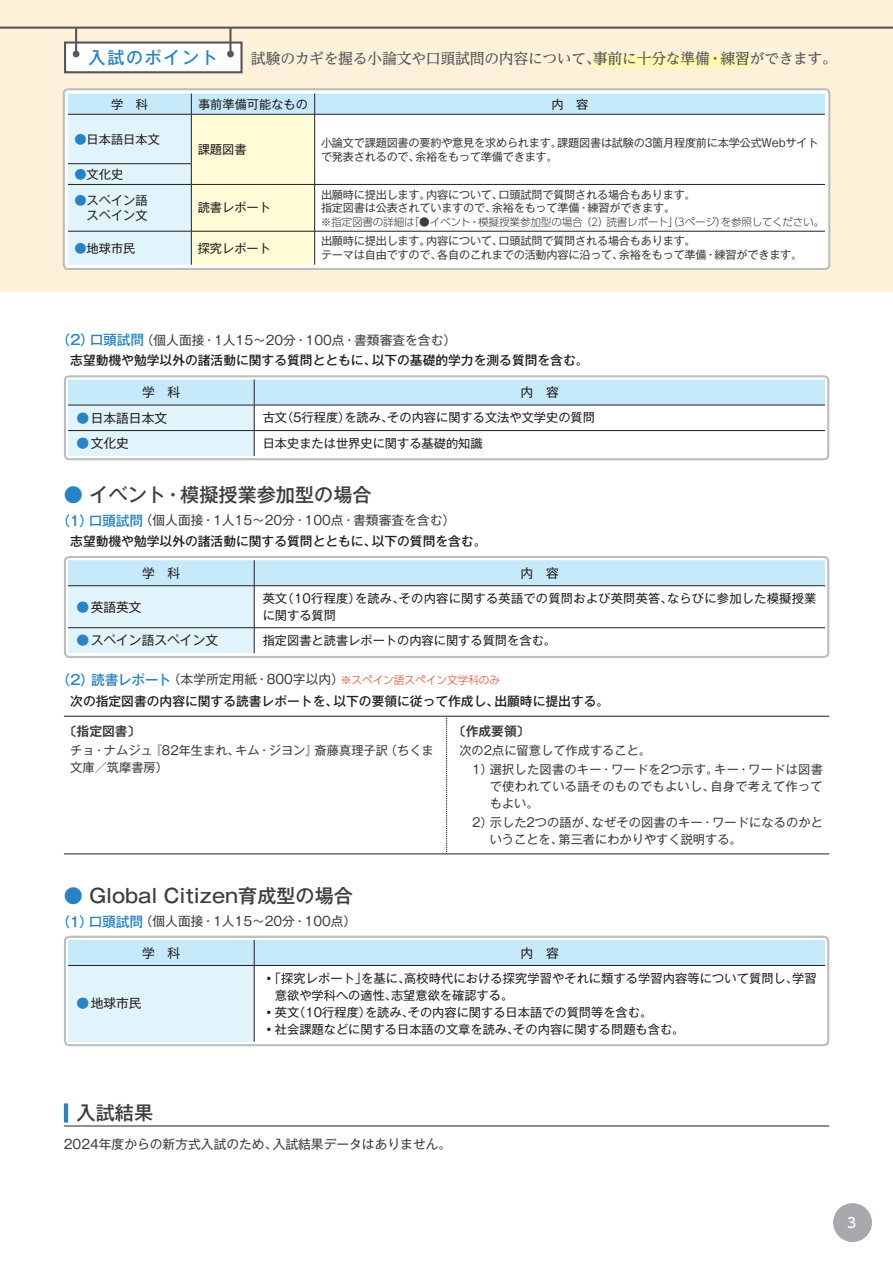
<style>
.page{position:relative;width:893px;height:1263px;background:#fff}
.page>*{position:absolute;margin:0;border:0;box-sizing:border-box;transform-origin:0 0}
.下_本文_大{font:500 19.2px "Gothic MB101 Pr 6";color:#3e3e3f}
.下_見出し{font:500 19.2px "Gothic MB101 Pr 6";color:#3e3e3f}
.上_見出し{font:500 16.95px "Gothic MB101 Pr 6";letter-spacing:.1em;color:#2783c5}
.上_リード{font:500 14.85px "UD Reimin Pr 6";letter-spacing:-.02em;color:#57585a}
.t1{font:500 13.8px "UD Shin Go Pr 6";color:#fff}
.下_本文_大-2{font:12.75px "Gothic MB101 Pr 6";color:#3e3e3f}
.下_見出し_小{font:500 12.75px "Gothic MB101 Pr 6";color:#231f20}
.表_本文{font:12.75px "Gothic MB101 Pr 6";color:#231f20}
.下_本文_大-3{font:700 12.75px "Gothic MB101 Pr 6 De";color:#3e3e3f}
.表_本文-2{font:12.15px/17px "Gothic MB101 Pr 6";color:#231f20}
.下_本文_大-4{font:12.15px/17px "Gothic MB101 Pr 6";color:#3e3e3f}
.表_本文-3{font:12.15px/17px "Gothic MB101 Pr 6";letter-spacing:.02em;color:#231f20}
.下_本文_小{font:11.1px/13.8px "Gothic MB101 Pr 6";letter-spacing:-.02em;color:#3e3e3f}
.表_注釈{font:300 10.65px "UD Shin Go Pr 6 N";letter-spacing:-.02em;color:#3e3e3f}
.s1{color:#2783c5}
.s2{font-weight:500;font-size:13.8px;color:#2783c5}
.s3{font-family:"UD Shin Go Pr 6 N";font-weight:300;font-size:10.65px;color:#ef3e22}
</style>
<div class="page">
<div style="left:0;top:0;width:893px;height:291px;background:#fef1d9"></div>
<svg style="left:64px;top:89px;width:765px;height:180px"></svg>
<div style="left:63px;top:88px;width:767px;height:182px;border:2px solid #bcbdc0;border-radius:4px"></div>
<div style="left:64px;top:375px;width:765px;height:85px;border:2px solid #bcbdc0;border-radius:4px"></div>
<svg style="left:68px;top:379px;width:757px;height:77px"></svg>
<div style="left:64px;top:556px;width:765px;height:102px;border:2px solid #bcbdc0;border-radius:4px"></div>
<svg style="left:68px;top:560px;width:757px;height:93px"></svg>
<hr style="left:64px;top:716px;width:383px;height:1px;background:#231f20">
<hr style="left:447px;top:716px;width:382px;height:1px;background:#231f20">
<hr style="left:64px;top:854px;width:383px;height:1px;background:#231f20">
<hr style="left:447px;top:854px;width:382px;height:1px;background:#231f20">
<svg style="left:446px;top:716px;width:1px;height:138px"></svg>
<hr style="left:64px;top:1103px;width:4px;height:19px;background:#2783c5">
<hr style="left:64px;top:1126px;width:765px;height:1px;background:#231f20">
<div style="left:64px;top:936px;width:765px;height:110px;border:2px solid #bcbdc0;border-radius:5px"></div>
<div style="left:68px;top:965px;width:186px;height:76px;background:#e1f4fc"></div>
<hr style="left:68px;top:965px;width:186px;height:1px;background:#231f20">
<div style="left:68px;top:940px;width:757px;height:25px;background:#c6eafa"></div>
<hr style="left:254px;top:965px;width:571px;height:1px;background:#231f20">
<hr style="left:254px;top:966px;width:1px;height:75px;background:#231f20">
<hr style="left:0;top:27px;width:893px;height:2px;background:#57585a">
<div style="left:64px;top:41px;width:179px;height:32px;background:#fff;border:2px solid #57585a"></div>
<hr style="left:75px;top:28px;width:2px;height:26px;background:#57585a">
<div style="left:73px;top:51px;width:7px;height:6px;background:#57585a;border-radius:50%"></div>
<hr style="left:229px;top:28px;width:3px;height:26px;background:#57585a">
<div style="left:227px;top:51px;width:7px;height:6px;background:#57585a;border-radius:50%"></div>
<div style="left:593px;top:55px;width:157px;height:13px;background:#fff8ae"></div>
<svg style="left:68px;top:94px;width:757px;height:171px"></svg>
<hr style="left:191px;top:185px;width:1px;height:46px;background:#231f20">
<hr style="left:191px;top:231px;width:1px;height:34px;background:#231f20">
<hr style="left:68px;top:114px;width:123px;height:1px;background:#231f20">
<hr style="left:191px;top:114px;width:124px;height:1px;background:#231f20">
<hr style="left:315px;top:114px;width:510px;height:1px;background:#231f20">
<hr style="left:68px;top:163px;width:124px;height:1px;background:#231f20">
<hr style="left:68px;top:184px;width:123px;height:1px;background:#231f20">
<hr style="left:191px;top:184px;width:124px;height:1px;background:#231f20">
<hr style="left:315px;top:184px;width:510px;height:1px;background:#231f20">
<hr style="left:68px;top:231px;width:123px;height:1px;background:#231f20">
<hr style="left:191px;top:231px;width:124px;height:1px;background:#231f20">
<hr style="left:315px;top:231px;width:510px;height:1px;background:#231f20">
<div style="left:834px;top:1204px;width:37px;height:37px;background:#a8a9ad;border-radius:50%"></div>
<div style="left:833px;top:1203px;width:39px;height:39px;border:1px solid #a8a9ad;border-radius:50%"></div>
<p class="上_見出し" style="left:89px;top:44px;width:131px">入試のポイント</p>
<p class="上_リード" style="left:251px;top:46px;width:588px">試験のカギを握る小論文や口頭試問の内容について、事前に十分な準備・練習ができます。</p>
<p class="表_本文-2" style="left:111px;top:95px;width:38px">学　科</p>
<p class="表_本文-2" style="left:198px;top:95px;width:112px">事前準備可能なもの</p>
<p class="表_本文-2" style="left:552px;top:95px;width:38px">内　容</p>
<p class="表_本文-2" style="left:74px;top:130px;width:87px"><span class="s1">●</span>日本語日本文</p>
<p class="表_本文-2" style="left:198px;top:140px;width:50px">課題図書</p>
<p class="下_本文_小" style="left:321px;top:135px;width:499px">小論文で課題図書の要約や意見を求められます。課題図書は試験の3箇月程度前に本学公式Webサイトで発表されるので、余裕をもって準備できます。</p>
<p class="表_本文-2" style="left:74px;top:165px;width:50px"><span class="s1">●</span>文化史</p>
<p class="表_本文-2" style="left:74px;top:191px;width:75px"><span class="s1">●</span>スペイン語</p>
<p class="表_本文-2" style="left:74px;top:206px;width:75px">　スペイン文</p>
<p class="下_本文_小" style="left:321px;top:187px;width:376px">出願時に提出します。内容について、口頭試問で質問される場合もあります。</p>
<p class="下_本文_小" style="left:321px;top:200px;width:356px">指定図書は公表されていますので、余裕をもって準備・練習ができます。</p>
<p class="表_注釈" style="left:321px;top:213px;width:505px">※指定図書の詳細は「●イベント・模擬授業参加型の場合（2）読書レポート」（3ページ）を参照してください。</p>
<p class="表_本文-2" style="left:198px;top:199px;width:75px">読書レポート</p>
<p class="表_本文-2" style="left:74px;top:239px;width:63px"><span class="s1">●</span>地球市民</p>
<p class="表_本文-2" style="left:198px;top:239px;width:75px">探究レポート</p>
<p class="下_本文_小" style="left:321px;top:233px;width:376px">出願時に提出します。内容について、口頭試問で質問される場合もあります。</p>
<p class="下_本文_小" style="left:321px;top:247px;width:483px">テーマは自由ですので、各自のこれまでの活動内容に沿って、余裕をもって準備・練習ができます。</p>
<p class="下_本文_大-2" style="left:57px;top:329px;width:401px"><span class="s2">（2）口頭試問</span>（個人面接・1人15～20分・100点・書類審査を含む）</p>
<p class="下_見出し_小" style="left:70px;top:350px;width:520px">志望動機や勉学以外の諸活動に関する質問とともに、以下の基礎的学力を測る質問を含む。</p>
<p class="表_本文" style="left:142px;top:382px;width:40px">学　科</p>
<p class="表_本文" style="left:520px;top:382px;width:40px">内　容</p>
<p class="表_本文" style="left:77px;top:407px;width:92px"><span class="s1">●</span>日本語日本文</p>
<p class="表_本文-2" style="left:263px;top:408px;width:334px">古文（5行程度）を読み、その内容に関する文法や文学史の質問</p>
<p class="表_本文" style="left:77px;top:433px;width:54px"><span class="s1">●</span>文化史</p>
<p class="表_本文-2" style="left:263px;top:434px;width:222px">日本史または世界史に関する基礎的知識</p>
<p class="下_本文_大" style="left:64px;top:478px;width:309px"><span class="s1">●</span> イベント・模擬授業参加型の場合</p>
<p class="下_本文_大-2" style="left:57px;top:510px;width:400px"><span class="s2">（1）口頭試問</span>（個人面接・1人15～20分・100点・書類審査を含む）</p>
<p class="下_見出し_小" style="left:70px;top:530px;width:418px">志望動機や勉学以外の諸活動に関する質問とともに、以下の質問を含む。</p>
<p class="表_本文" style="left:142px;top:562px;width:40px">学　科</p>
<p class="表_本文" style="left:520px;top:562px;width:40px">内　容</p>
<p class="表_本文" style="left:77px;top:596px;width:67px"><span class="s1">●</span>英語英文</p>
<p class="表_本文-3" style="left:263px;top:589px;width:555px">英文（10行程度）を読み、その内容に関する英語での質問および英問英答、ならびに参加した模擬授業に関する質問</p>
<p class="表_本文" style="left:77px;top:630px;width:143px"><span class="s1">●</span>スペイン語スペイン文</p>
<p class="表_本文-2" style="left:263px;top:631px;width:295px">指定図書と読書レポートの内容に関する質問を含む。</p>
<p class="下_本文_大-2" style="left:57px;top:669px;width:445px"><span class="s2">（2）読書レポート</span>（本学所定用紙・800字以内）<span class="s3">※スペイン語スペイン文学科のみ</span></p>
<p class="下_見出し_小" style="left:70px;top:691px;width:540px">次の指定図書の内容に関する読書レポートを、以下の要領に従って作成し、出願時に提出する。</p>
<p class="下_本文_大-3" style="left:64px;top:720px;width:78px">〔指定図書〕</p>
<p class="下_本文_大-4" style="left:70px;top:741px;width:365px">チョ・ナムジュ『82年生まれ、キム・ジヨン』斎藤真理子訳（ちくま文庫／筑摩書房）</p>
<p class="下_本文_大-3" style="left:453px;top:720px;width:78px">〔作成要領〕</p>
<p class="下_本文_大-4" style="left:459px;top:741px;width:193px">次の2点に留意して作成すること。</p>
<p class="下_本文_大-4" style="left:490px;top:760px;width:335px;text-align:justify;text-indent:-18px">1）選択した図書のキー・ワードを2つ示す。キー・ワードは図書で使われている語そのものでもよいし、自身で考えて作ってもよい。</p>
<p class="下_本文_大-4" style="left:490px;top:813px;width:335px;text-indent:-18px">2）示した2つの語が、なぜその図書のキー・ワードになるのかということを、第三者にわかりやすく説明する。</p>
<p class="下_本文_大" style="left:64px;top:879px;width:291px"><span class="s1">●</span> Global Citizen育成型の場合</p>
<p class="下_本文_大-2" style="left:57px;top:911px;width:301px"><span class="s2">（1）口頭試問</span>（個人面接・1人15～20分・100点）</p>
<p class="表_本文" style="left:142px;top:942px;width:40px">学　科</p>
<p class="表_本文" style="left:520px;top:942px;width:40px">内　容</p>
<p class="表_本文" style="left:77px;top:993px;width:67px"><span class="s1">●</span>地球市民</p>
<p class="表_本文-2" style="left:275px;top:969px;width:543px;text-indent:-12px">・「探究レポート」を基に、高校時代における探究学習やそれに類する学習内容等について質問し、学習意欲や学科への適性、志望意欲を確認する。</p>
<p class="表_本文-2" style="left:263px;top:1003px;width:391px">・英文（10行程度）を読み、その内容に関する日本語での質問等を含む。</p>
<p class="表_本文-2" style="left:263px;top:1020px;width:423px">・社会課題などに関する日本語の文章を読み、その内容に関する問題も含む。</p>
<p class="下_見出し" style="left:77px;top:1097px;width:78px">入試結果</p>
<p class="下_本文_大-2" style="left:64px;top:1133px;width:389px">2024年度からの新方式入試のため、入試結果データはありません。</p>
<p class="t1" style="left:847px;top:1211px;width:11px">3</p>
</div>
